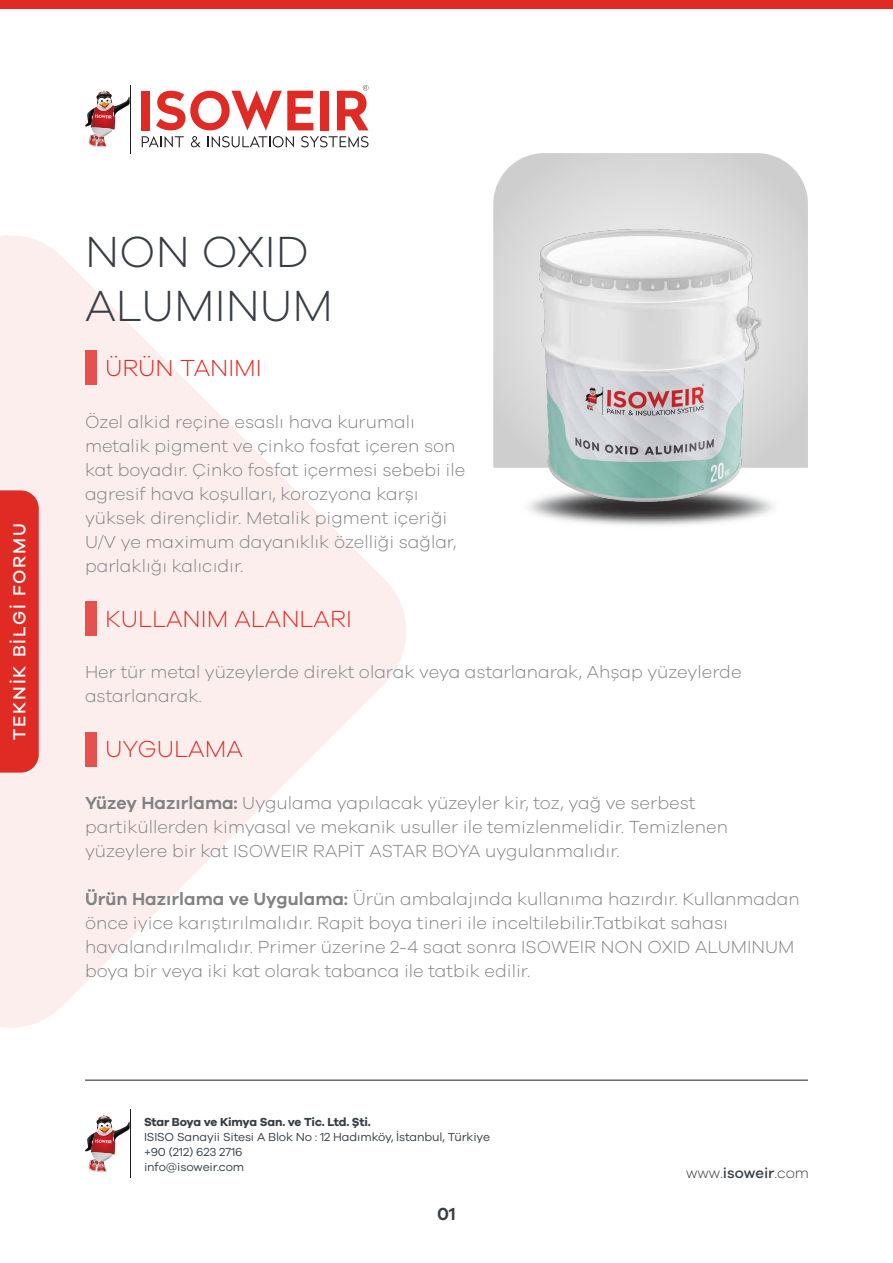
<style>
.page{position:relative;width:893px;height:1263px;background:#fff}
.page>*{position:absolute;margin:0;border:0;box-sizing:border-box;transform-origin:0 0}
.t1{font:300 45px/54px "Galano Grotesque";color:#383e45}
.t2{font:300 24px "Galano Grotesque";color:#e0312a}
.t3{font:300 24px "Galano Grotesque";color:#e02b25}
.t4{font:300 18px/24px "Galano Grotesque";color:#808285}
.t5{font:500 18px "Galano Grotesque";letter-spacing:.1em;color:#fff}
.t6{font:600 18px "Galano Grotesque";color:#373e45}
.t7{font:300 15px "Galano Grotesque";color:#373e45}
.t8{font:12px/15px "Galano Grotesque";letter-spacing:-.01em;color:#373e45}
.t9{font:700 12px "Galano Grotesque";letter-spacing:-.02em;color:#373e45}
.s1{font-weight:600}
.s2{font-weight:500}
</style>
<div class="page">
<svg style="left:0;top:235px;width:406px;height:793px;fill:#fceeed"></svg>
<div style="left:0;top:490px;width:39px;height:283px;background:#e02b25"></div>
<hr style="left:130px;top:85px;width:1px;height:68px;background:#231f20">
<svg style="left:85px;top:91px;width:45px;height:56px"></svg>
<svg style="left:142px;top:136px;width:42px;height:11px"></svg>
<svg style="left:191px;top:136px;width:10px;height:11px"></svg>
<svg style="left:208px;top:136px;width:86px;height:11px"></svg>
<svg style="left:301px;top:136px;width:68px;height:11px"></svg>
<div style="left:142px;top:91px;width:8px;height:39px;background:#e02b25"></div>
<svg style="left:156px;top:91px;width:157px;height:39px"></svg>
<div style="left:320px;top:91px;width:8px;height:39px;background:#e02b25"></div>
<svg style="left:337px;top:85px;width:32px;height:45px"></svg>
<hr style="left:130px;top:1110px;width:1px;height:68px;background:#231f20">
<svg style="left:85px;top:1115px;width:45px;height:57px"></svg>
<hr style="left:85px;top:1080px;width:723px;height:1px;background:#231f20">
<div style="left:0;top:0;width:893px;height:9px;background:#e02b25"></div>
<img style="left:527px;top:498px;width:247px;height:28px">
<svg style="left:493px;top:153px;width:315px;height:315px;background:#d8d8d8"></svg>
<div style="left:85px;top:351px;width:11px;height:34px;background:#e5524d"></div>
<div style="left:85px;top:601px;width:11px;height:34px;background:#e5524d"></div>
<div style="left:85px;top:732px;width:11px;height:34px;background:#e5524d"></div>
<img style="left:540px;top:230px;width:222px;height:272px">
<p class="t5" style="left:9px;top:740px;width:218px;rotate:-90deg">TEKNİK BİLGİ FORMU</p>
<h1 class="t1" style="left:85px;top:224px;width:250px">NON OXID<br>ALUMINUM</h1>
<h2 class="t3" style="left:105px;top:354px;width:158px">ÜRÜN TANIMI</h2>
<p class="t4" style="left:85px;top:409px;width:382px">Özel alkid reçine esaslı hava kurumalı metalik pigment ve çinko fosfat içeren son kat boyadır. Çinko fosfat içermesi sebebi ile agresif hava koşulları, korozyona karşı yüksek dirençlidir. Metalik pigment içeriği U/V ye maximum dayanıklık özelliği sağlar, parlaklığı kalıcıdır.</p>
<h2 class="t2" style="left:105px;top:604px;width:248px">KULLANIM ALANLARI</h2>
<p class="t4" style="left:85px;top:659px;width:658px">Her tür metal yüzeylerde direkt olarak veya astarlanarak, Ahşap yüzeylerde astarlanarak.</p>
<h2 class="t2" style="left:105px;top:735px;width:139px">UYGULAMA</h2>
<p class="t4" style="left:85px;top:790px;width:644px"><span class="s1">Yüzey Hazırlama:</span> Uygulama yapılacak yüzeyler kir, toz, yağ ve serbest partiküllerden kimyasal ve mekanik usuller ile temizlenmelidir. Temizlenen yüzeylere bir kat ISOWEIR RAPİT ASTAR BOYA uygulanmalıdır.</p>
<p class="t4" style="left:85px;top:886px;width:716px"><span class="s1">Ürün Hazırlama ve Uygulama:</span> Ürün ambalajında kullanıma hazırdır. Kullanmadan önce iyice karıştırılmalıdır. Rapit boya tineri ile inceltilebilir.Tatbikat sahası havalandırılmalıdır. Primer üzerine 2-4 saat sonra ISOWEIR NON OXID ALUMINUM boya bir veya iki kat olarak tabanca ile tatbik edilir.</p>
<p class="t9" style="left:144px;top:1114px;width:228px">Star Boya ve Kimya San. ve Tic. Ltd. Şti.</p>
<p class="t8" style="left:144px;top:1128px;width:347px">ISISO Sanayii Sitesi A Blok No : 12 Hadımköy, İstanbul, Türkiye +90 (212) 623 2716<br>info@isoweir.com</p>
<p class="t6" style="left:437px;top:1203px;width:20px">01</p>
<p class="t7" style="left:686px;top:1164px;width:124px">www.<span class="s2">isoweir</span>.com</p>
</div>
